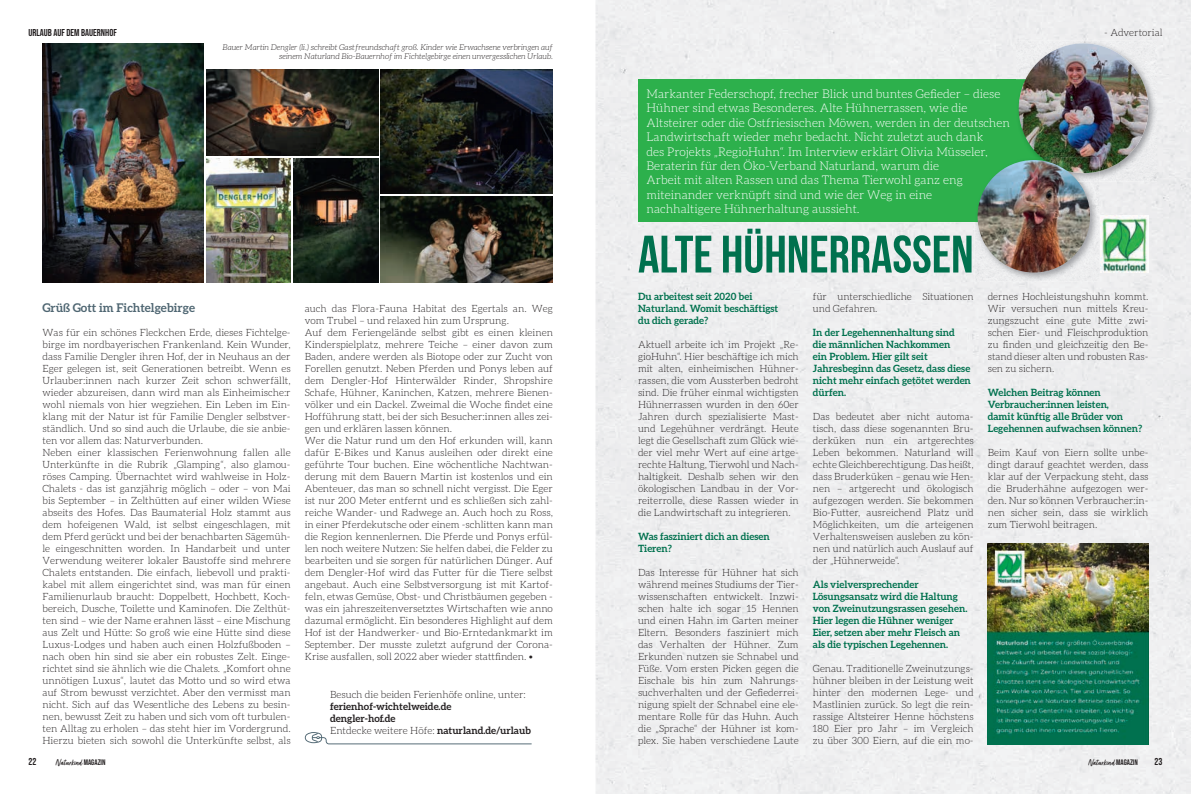
<style>
.page{position:relative;width:1191px;height:794px;background:#fff}
.page>*{position:absolute;margin:0;border:0;box-sizing:border-box;transform-origin:0 0}
.t1{font:700 52.6px "Bebas Neue";color:#00714e}
.t2{font:300 12px/14.4px "Aleo";color:#fff}
.t3{font:700 12px "Aleo";color:#4f6672}
.t4{font:300 10px/12px "Aleo";color:#231f20;text-align:justify}
.t5{font:700 10px/12px "Aleo";color:#00714e}
.t6{font:700 10px/12px "Aleo";color:#231f20}
.t7{font:10px "Turbinado Pro";color:#231f20}
.t8{font:10px "Bebas Neue";color:#231f20}
.t9{font:italic 300 8px/9.6px "Aleo";color:#231f20;text-align:right}
.s1{font-weight:300}
.s2{font-family:"Bebas Neue";font-size:8px}
</style>
<div class="page">
<img style="left:43px;top:43px;width:160px;height:240px">
<div style="left:595px;top:0;width:596px;height:794px;background:#eeeeef"></div>
<div style="left:638px;top:79px;width:423px;height:143px;background:#2db04c"></div>
<img style="left:1100px;top:216px;width:48px;height:56px">
<img style="left:987px;top:543px;width:161px;height:201px">
<img style="left:1016px;top:41px;width:141px;height:141px">
<img style="left:1016px;top:79px;width:25px;height:78px">
<img style="left:1018px;top:43px;width:65px;height:64px">
<img style="left:974px;top:182px;width:125px;height:100px">
<img style="left:974px;top:163px;width:40px;height:59px">
<img style="left:1070px;top:173px;width:29px;height:9px">
<img style="left:1016px;top:157px;width:25px;height:5px">
<img style="left:1041px;top:157px;width:58px;height:16px">
<img style="left:977px;top:160px;width:113px;height:112px;border-radius:56px">
<img style="left:206px;top:159px;width:85px;height:124px">
<img style="left:293px;top:159px;width:85px;height:124px">
<img style="left:381px;top:70px;width:172px;height:123px">
<img style="left:206px;top:69px;width:172px;height:87px">
<img style="left:381px;top:196px;width:172px;height:87px">
<svg style="left:305px;top:732px;width:227px;height:12px"></svg>
<p class="t8" style="left:28px;top:27px;width:90px">URLAUB AUF DEM BAUERNHOF</p>
<p class="t4" style="left:1104px;top:27px;width:60px">- Advertorial</p>
<p class="t9" style="left:223px;top:42px;width:332px">Bauer Martin Dengler (li.) schreibt Gastfreundschaft groß. Kinder wie Erwachsene verbringen auf seinem Naturland Bio-Bauernhof im Fichtelgebirge einen unvergesslichen Urlaub.</p>
<p class="t3" style="left:43px;top:301px;width:154px">Grüß Gott im Fichtelgebirge</p>
<p class="t4" style="left:43px;top:326px;width:250px;text-align:left">Was für ein schönes Fleckchen Erde, dieses Fichtelge&shy;birge im nordbayerischen Frankenland. Kein Wunder, dass Familie Dengler ihren Hof, der in Neuhaus an der Eger gelegen ist, seit Generationen betreibt. Wenn es Urlauber:innen nach kurzer Zeit schon schwerfällt, wieder abzureisen, dann wird man als Einheimische:r wohl niemals von hier wegziehen. Ein Leben im Ein&shy;klang mit der Natur ist für Familie Dengler selbstver&shy;ständlich. Und so sind auch die Urlaube, die sie anbie&shy;ten vor allem das: Naturverbunden.<br>Neben einer klassischen Ferienwohnung fallen alle Unterkünfte in die Rubrik „Glamping“, also glamou&shy;röses Camping. Übernachtet wird wahlweise in Holz-Chalets - das ist ganzjährig möglich – oder – von Mai bis September – in Zelthütten auf einer wilden Wiese abseits des Hofes. Das Baumaterial Holz stammt aus dem hofeigenen Wald, ist selbst eingeschlagen, mit dem Pferd gerückt und bei der benachbarten Sägemüh&shy;le eingeschnitten worden. In Handarbeit und unter Verwendung weiterer lokaler Baustoffe sind mehrere Chalets entstanden. Die einfach, liebevoll und prakti&shy;kabel mit allem eingerichtet sind, was man für einen Familienurlaub braucht: Doppelbett, Hochbett, Koch&shy;bereich, Dusche, Toilette und Kaminofen. Die Zelthüt&shy;ten sind – wie der Name erahnen lässt – eine Mischung aus Zelt und Hütte: So groß wie eine Hütte sind diese Luxus-Lodges und haben auch einen Holzfußboden – nach oben hin sind sie aber ein robustes Zelt. Einge&shy;richtet sind sie ähnlich wie die Chalets. „Komfort ohne unnötigen Luxus“, lautet das Motto und so wird etwa auf Strom bewusst verzichtet. Aber den vermisst man nicht. Sich auf das Wesentliche des Lebens zu besin&shy;nen, bewusst Zeit zu haben und sich vom oft turbulen&shy;ten Alltag zu erholen – das steht hier im Vordergrund.<br>Hierzu bieten sich sowohl die Unterkünfte selbst, als</p>
<p class="t4" style="left:305px;top:302px;width:250px;text-align:left">auch das Flora-Fauna Habitat des Egertals an. Weg vom Trubel – und relaxed hin zum Ursprung.<br>Auf dem Feriengelände selbst gibt es einen kleinen Kinderspielplatz, mehrere Teiche – einer davon zum Baden, andere werden als Biotope oder zur Zucht von Forellen genutzt. Neben Pferden und Ponys leben auf dem Dengler-Hof Hinterwälder Rinder, Shropshire Schafe, Hühner, Kaninchen, Katzen, mehrere Bienen&shy;völker und ein Dackel. Zweimal die Woche findet eine Hofführung statt, bei der sich Besucher:innen alles zei&shy;gen und erklären lassen können.<br>Wer die Natur rund um den Hof erkunden will, kann dafür E-Bikes und Kanus ausleihen oder direkt eine geführte Tour buchen. Eine wöchentliche Nachtwan&shy;derung mit dem Bauern Martin ist kostenlos und ein Abenteuer, das man so schnell nicht vergisst. Die Eger ist nur 200 Meter entfernt und es schließen sich zahl&shy;reiche Wander- und Radwege an. Auch hoch zu Ross, in einer Pferdekutsche oder einem -schlitten kann man die Region kennenlernen. Die Pferde und Ponys erfül&shy;len noch weitere Nutzen: Sie helfen dabei, die Felder zu bearbeiten und sie sorgen für natürlichen Dünger. Auf dem Dengler-Hof wird das Futter für die Tiere selbst angebaut. Auch eine Selbstversorgung ist mit Kartof&shy;feln, etwas Gemüse, Obst- und Christbäumen gegeben - was ein jahreszeitenversetztes Wirtschaften wie anno dazumal ermöglicht. Ein besonderes Highlight auf dem Hof ist der Handwerker- und Bio-Erntedankmarkt im September. Der musste zuletzt aufgrund der Corona-Krise ausfallen, soll 2022 aber wieder stattfinden. •</p>
<p class="t4" style="left:330px;top:688px;width:197px">Besuch die beiden Ferienhöfe online, unter:</p>
<p class="t6" style="left:330px;top:700px;width:202px">ferienhof-wichtelweide.de<br>dengler-hof.de<br><span class="s1">Entdecke weitere Höfe:</span> naturland.de/urlaub</p>
<p class="t2" style="left:646px;top:86px;width:365px">Markanter Federschopf, frecher Blick und buntes Gefieder – diese Hühner sind etwas Besonderes. Alte Hühnerrassen, wie die Altsteirer oder die Ostfriesischen Möwen, werden in der deutschen Landwirtschaft wieder mehr bedacht. Nicht zuletzt auch dank<br>des Projekts „RegioHuhn“. Im Interview erklärt Olivia Müsseler, Beraterin für den Öko-Verband Naturland, warum die<br>Arbeit mit alten Rassen und das Thema Tierwohl ganz eng miteinander verknüpft sind und wie der Weg in eine<br>nachhaltigere Hühnerhaltung aussieht.</p>
<h1 class="t1" style="left:638px;top:225px;width:337px">ALTE HÜHNERRASSEN</h1>
<p class="t5" style="left:638px;top:290px;width:142px">Du arbeitest seit 2020 bei<br>Naturland. Womit beschäftigst du dich gerade?</p>
<p class="t4" style="left:638px;top:338px;width:162px">Aktuell arbeite ich im Projekt „Re&shy;gioHuhn“. Hier beschäftige ich mich mit alten, einheimischen Hühner&shy;rassen, die vom Aussterben bedroht sind. Die früher einmal wichtigsten Hühnerrassen wurden in den 60er Jahren durch spezialisierte Mast&shy;und Legehühner verdrängt. Heute legt die Gesellschaft zum Glück wie&shy;der viel mehr Wert auf eine artge&shy;rechte Haltung, Tierwohl und Nach&shy;haltigkeit. Deshalb sehen wir den ökologischen Landbau in der Vor&shy;reiterrolle, diese Rassen wieder in die Landwirtschaft zu integrieren.</p>
<p class="t5" style="left:638px;top:530px;width:133px">Was fasziniert dich an diesen<br>Tieren?</p>
<p class="t4" style="left:638px;top:566px;width:162px">Das Interesse für Hühner hat sich während meines Studiums der Tier&shy;wissenschaften entwickelt. Inzwi&shy;schen halte ich sogar 15 Hennen und einen Hahn im Garten meiner Eltern. Besonders fasziniert mich das Verhalten der Hühner. Zum Erkunden nutzen sie Schnabel und Füße. Vom ersten Picken gegen die Eischale bis hin zum Nahrungs&shy;suchverhalten und der Gefiederrei&shy;nigung spielt der Schnabel eine ele&shy;mentare Rolle für das Huhn. Auch die „Sprache“ der Hühner ist kom&shy;plex. Sie haben verschiedene Laute</p>
<p class="t4" style="left:813px;top:290px;width:162px">für unterschiedliche Situationen und Gefahren.</p>
<p class="t5" style="left:813px;top:326px;width:159px">In der Legehennenhaltung sind die männlichen Nachkommen<br>ein Problem. Hier gilt seit<br>Jahresbeginn das Gesetz, dass diese nicht mehr einfach getötet werden dürfen.</p>
<p class="t4" style="left:813px;top:410px;width:162px">Das bedeutet aber nicht automa&shy;tisch, dass diese sogenannten Bru&shy;derküken nun ein artgerechtes Leben bekommen. Naturland will echte Gleichberechtigung. Das heißt, dass Bruderküken – genau wie Hen&shy;nen – artgerecht und ökologisch aufgezogen werden. Sie bekommen Bio-Futter, ausreichend Platz und Möglichkeiten, um die arteigenen Verhaltensweisen ausleben zu kön&shy;nen und natürlich auch Auslauf auf der „Hühnerweide“.</p>
<p class="t5" style="left:813px;top:578px;width:156px">Als vielversprechender<br>Lösungsansatz wird die Haltung von Zweinutzungsrassen gesehen.<br>Hier legen die Hühner weniger<br>Eier, setzen aber mehr Fleisch an als die typischen Legehennen.</p>
<p class="t4" style="left:813px;top:662px;width:162px">Genau. Traditionelle Zweinutzungs&shy;hühner bleiben in der Leistung weit hinter den modernen Lege- und Mastlinien zurück. So legt die rein&shy;rassige Altsteirer Henne höchstens 180 Eier pro Jahr – im Vergleich zu über 300 Eiern, auf die ein mo-</p>
<p class="t4" style="left:987px;top:290px;width:162px">dernes Hochleistungshuhn kommt.<br>Wir versuchen nun mittels Kreu&shy;zungszucht eine gute Mitte zwi&shy;schen Eier- und Fleischproduktion zu finden und gleichzeitig den Be&shy;stand dieser alten und robusten Ras&shy;sen zu sichern.</p>
<p class="t5" style="left:987px;top:386px;width:156px">Welchen Beitrag können<br>Verbraucher:innen leisten,<br>damit künftig alle Brüder von<br>Legehennen aufwachsen können?</p>
<p class="t4" style="left:987px;top:446px;width:162px">Beim Kauf von Eiern sollte unbe&shy;dingt darauf geachtet werden, dass klar auf der Verpackung steht, dass die Bruderhähne aufgezogen wer&shy;den. Nur so können Verbraucher:in&shy;nen sicher sein, dass sie wirklich zum Tierwohl beitragen.</p>
<p class="t8" style="left:28px;top:755px;width:9px">22</p>
<p class="t7" style="left:56px;top:757px;width:51px">Naturkind <span class="s2">MAGAZIN</span></p>
<p class="t7" style="left:1088px;top:757px;width:51px">Naturkind <span class="s2">MAGAZIN</span></p>
<p class="t8" style="left:1154px;top:755px;width:9px">23</p>
</div>
